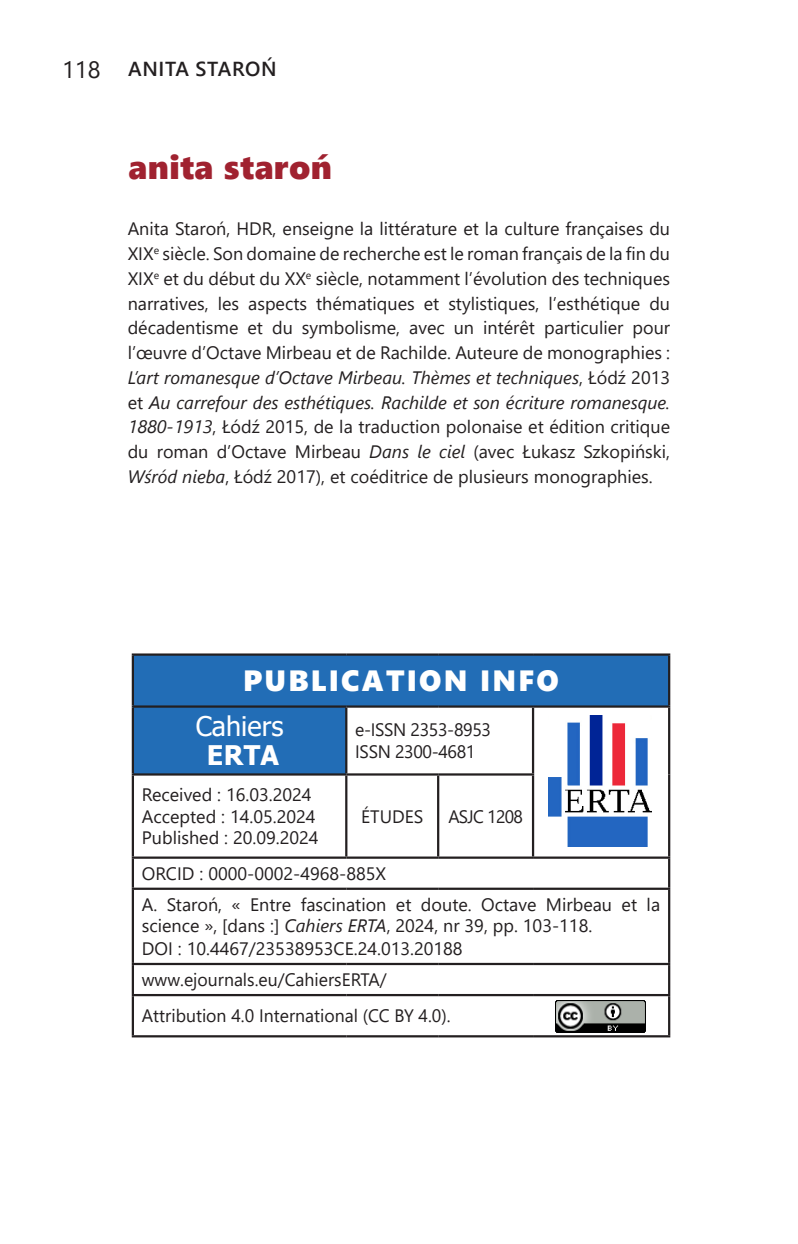
<style>
.page{position:relative;width:798px;height:1244px;background:#fff}
.page>*{position:absolute;margin:0;border:0;box-sizing:border-box;transform-origin:0 0}
.Styl_akapitowy_4{font:33.75px "Segoe UI Black";letter-spacing:.01em;color:#a02230}
.góra_strony{font:29.25px "Segoe UI Black";letter-spacing:.075em;color:#fff}
.góra_strony-2{font:27px "Tahoma";color:#fff}
.góra_strony-3{font:700 27px "Tahoma";color:#fff}
.t1{font:600 20.25px "Segoe UI";letter-spacing:.035em;color:#231f20}
.bibliografia{font:18px/24.8px "Segoe UI";color:#231f20}
.góra_strony-4{font:18px/22.5px "Segoe UI";letter-spacing:-.02em;color:#231f20}
.bibliografia-2{font:18px "Segoe UI";letter-spacing:-.04em;color:#231f20}
.s1{font-weight:400;font-size:23.62px}
.s2{font-style:italic}
</style>
<div class="page">
<svg style="left:134px;top:656px;width:533px;height:118px;fill:#226db6"></svg>
<hr style="left:667px;top:656px;width:3px;height:49px;background:#231f20">
<hr style="left:132px;top:708px;width:2px;height:65px;background:#231f20">
<hr style="left:345px;top:708px;width:2px;height:65px;background:#231f20">
<hr style="left:531px;top:708px;width:3px;height:65px;background:#231f20">
<hr style="left:667px;top:708px;width:3px;height:66px;background:#231f20">
<hr style="left:132px;top:773px;width:214px;height:2px;background:#231f20">
<hr style="left:132px;top:775px;width:2px;height:81px;background:#231f20">
<hr style="left:346px;top:773px;width:92px;height:2px;background:#231f20">
<hr style="left:345px;top:775px;width:2px;height:81px;background:#231f20">
<hr style="left:438px;top:773px;width:96px;height:2px;background:#231f20">
<hr style="left:437px;top:775px;width:2px;height:81px;background:#231f20">
<hr style="left:531px;top:775px;width:3px;height:81px;background:#231f20">
<hr style="left:667px;top:774px;width:3px;height:82px;background:#231f20">
<hr style="left:132px;top:856px;width:214px;height:3px;background:#231f20">
<hr style="left:132px;top:859px;width:2px;height:28px;background:#231f20">
<hr style="left:346px;top:856px;width:92px;height:3px;background:#231f20">
<hr style="left:438px;top:856px;width:95px;height:3px;background:#231f20">
<hr style="left:533px;top:856px;width:137px;height:3px;background:#231f20">
<hr style="left:667px;top:859px;width:3px;height:28px;background:#231f20">
<hr style="left:132px;top:887px;width:214px;height:3px;background:#231f20">
<hr style="left:132px;top:890px;width:2px;height:73px;background:#231f20">
<hr style="left:346px;top:887px;width:92px;height:3px;background:#231f20">
<hr style="left:438px;top:887px;width:95px;height:3px;background:#231f20">
<hr style="left:533px;top:887px;width:137px;height:3px;background:#231f20">
<hr style="left:667px;top:890px;width:3px;height:73px;background:#231f20">
<hr style="left:132px;top:963px;width:214px;height:2px;background:#231f20">
<hr style="left:132px;top:965px;width:2px;height:29px;background:#231f20">
<hr style="left:346px;top:963px;width:92px;height:2px;background:#231f20">
<hr style="left:438px;top:963px;width:95px;height:2px;background:#231f20">
<hr style="left:533px;top:963px;width:137px;height:2px;background:#231f20">
<hr style="left:667px;top:965px;width:3px;height:29px;background:#231f20">
<hr style="left:667px;top:996px;width:3px;height:39px;background:#231f20">
<hr style="left:132px;top:653px;width:214px;height:3px;background:#231f20">
<hr style="left:132px;top:656px;width:2px;height:49px;background:#231f20">
<hr style="left:346px;top:653px;width:92px;height:3px;background:#231f20">
<hr style="left:438px;top:653px;width:95px;height:3px;background:#231f20">
<hr style="left:533px;top:653px;width:137px;height:3px;background:#231f20">
<hr style="left:132px;top:705px;width:214px;height:3px;background:#231f20">
<hr style="left:346px;top:705px;width:92px;height:3px;background:#231f20">
<hr style="left:438px;top:705px;width:95px;height:3px;background:#231f20">
<hr style="left:533px;top:705px;width:137px;height:3px;background:#231f20">
<hr style="left:132px;top:994px;width:214px;height:2px;background:#231f20">
<hr style="left:132px;top:996px;width:2px;height:39px;background:#231f20">
<hr style="left:346px;top:994px;width:92px;height:2px;background:#231f20">
<hr style="left:438px;top:994px;width:95px;height:2px;background:#231f20">
<hr style="left:533px;top:994px;width:137px;height:2px;background:#231f20">
<hr style="left:132px;top:1035px;width:214px;height:2px;background:#231f20">
<hr style="left:346px;top:1035px;width:92px;height:2px;background:#231f20">
<hr style="left:438px;top:1035px;width:95px;height:2px;background:#231f20">
<hr style="left:533px;top:1035px;width:137px;height:2px;background:#231f20">
<img style="left:548px;top:715px;width:103px;height:131px">
<img style="left:555px;top:1000px;width:90px;height:32px">
<p class="t1" style="left:62px;top:50px;width:216px"><span class="s1">118</span> ANITA STAROŃ</p>
<p class="Styl_akapitowy_4" style="left:129px;top:143px;width:205px">anita staroń</p>
<p class="bibliografia" style="left:128px;top:215px;width:544px;text-align:justify">Anita Staroń, HDR, enseigne la littérature et la culture françaises du XIX<sup>e</sup> siècle. Son domaine de recherche est le roman français de la fin du XIX<sup>e</sup> et du début du XX<sup>e</sup> siècle, notamment l’évolution des techniques narratives, les aspects thématiques et stylistiques, l’esthétique du décadentisme et du symbolisme, avec un intérêt particulier pour l’œuvre d’Octave Mirbeau et de Rachilde. Auteure de monographies :<br><span class="s2">L’art romanesque d’Octave Mirbeau. Thèmes et techniques</span>, Łódź 2013 et <span class="s2">Au carrefour des esthétiques. Rachilde et son écriture romanesque.<br>1880-1913</span>, Łódź 2015, de la traduction polonaise et édition critique du roman d’Octave Mirbeau <span class="s2">Dans le ciel</span> (avec Łukasz Szkopiński, <span class="s2">Wśród nieba</span>, Łódź 2017), et coéditrice de plusieurs monographies.</p>
<p class="góra_strony" style="left:243px;top:660px;width:317px">PUBLICATION INFO</p>
<p class="góra_strony-2" style="left:196px;top:708px;width:89px">Cahiers</p>
<p class="góra_strony-3" style="left:207px;top:737px;width:74px">ERTA</p>
<p class="góra_strony-4" style="left:355px;top:716px;width:137px">e-ISSN 2353-8953<br>ISSN 2300-4681</p>
<p class="bibliografia" style="left:142px;top:780px;width:171px">Received : 16.03.2024</p>
<p class="bibliografia" style="left:142px;top:802px;width:175px">Accepted : 14.05.2024</p>
<p class="bibliografia" style="left:142px;top:824px;width:178px">Published : 20.09.2024</p>
<p class="bibliografia" style="left:361px;top:802px;width:64px">ÉTUDES</p>
<p class="bibliografia-2" style="left:448px;top:799px;width:76px">ASJC 1208</p>
<p class="bibliografia" style="left:142px;top:859px;width:246px">ORCID : 0000-0002-4968-885X</p>
<p class="bibliografia" style="left:142px;top:892px;width:519px;line-height:21.6px">A. Staroń, « Entre fascination et doute. Octave Mirbeau et la science », [dans :] <span class="s2">Cahiers ERTA</span>, 2024, nr 39, pp. 103-118.</p>
<p class="bibliografia" style="left:142px;top:934px;width:322px">DOI : 10.4467/23538953CE.24.013.20188</p>
<p class="bibliografia" style="left:142px;top:966px;width:246px">www.ejournals.eu/CahiersERTA/</p>
<p class="bibliografia" style="left:142px;top:1002px;width:310px">Attribution 4.0 International (CC BY 4.0).</p>
</div>
